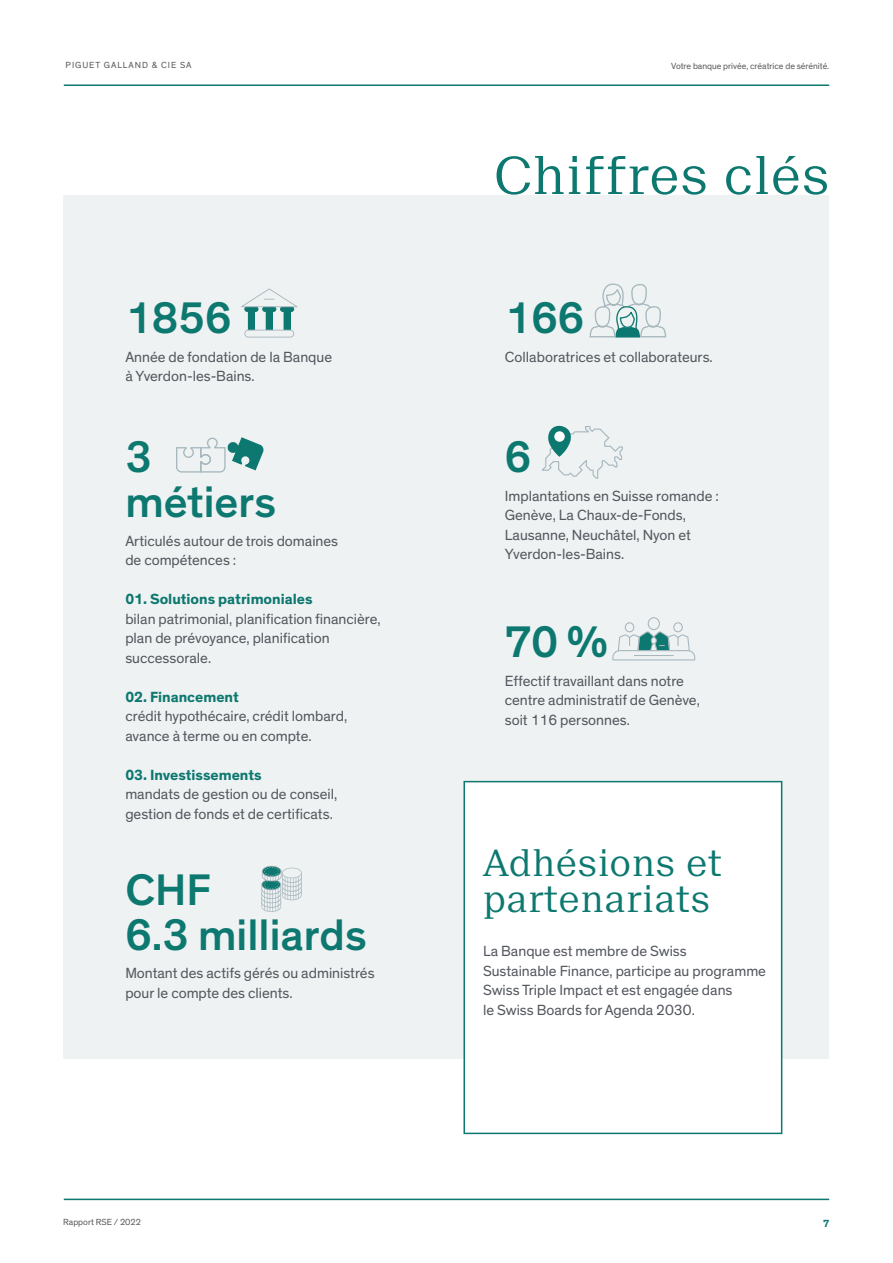
<style>
.page{position:relative;width:893px;height:1263px;background:#fff}
.page>*{position:absolute;margin:0;border:0;box-sizing:border-box;transform-origin:0 0}
.t1{font:300 51px "Suisse Neue";letter-spacing:.01em;color:#0d7870}
.t2{font:500 45px/45px "Theinhardt";color:#0d7870}
.t3{font:300 36px/36px "Suisse Neue";letter-spacing:.01em;color:#0d7870}
.t4{font:15px/19.5px "Theinhardt";color:#53575e}
.t5{font:700 15px "Theinhardt";color:#0d7870}
.t6{font:700 10.5px "Theinhardt";color:#0d7870}
.t7{font:9px "Theinhardt";color:#57585a}
.t8{font:9px "Theinhardt";letter-spacing:.11em;color:#57585a}
</style>
<div class="page">
<div style="left:64px;top:196px;width:765px;height:863px;background:#eef2f2"></div>
<hr style="left:64px;top:1198px;width:765px;height:2px;background:#0d7870">
<hr style="left:64px;top:84px;width:765px;height:2px;background:#0d7870">
<div style="left:463px;top:781px;width:319px;height:353px;background:#fff;border:2px solid #0d7870"></div>
<svg style="left:241px;top:288px;width:57px;height:50px"></svg>
<svg style="left:176px;top:437px;width:88px;height:36px"></svg>
<svg style="left:261px;top:866px;width:41px;height:46px"></svg>
<svg style="left:589px;top:283px;width:78px;height:55px"></svg>
<svg style="left:542px;top:425px;width:81px;height:54px"></svg>
<div style="left:554px;top:431px;width:11px;height:11px;background:#fff;border-radius:50%"></div>
<svg style="left:612px;top:617px;width:83px;height:43px"></svg>
<hr style="left:634px;top:655px;width:40px;height:1px;background:#a7b7be">
<p class="t8" style="left:66px;top:60px;width:127px">PIGUET GALLAND &amp; CIE SA</p>
<h2 class="t2" style="left:125px;top:296px;width:108px">1856</h2>
<p class="t4" style="left:125px;top:347px;width:208px">Année de fondation de la Banque à Yverdon-les-Bains.</p>
<h2 class="t2" style="left:125px;top:435px;width:152px">3 métiers</h2>
<p class="t4" style="left:125px;top:531px;width:214px">Articulés autour de trois domaines de compétences :</p>
<p class="t5" style="left:125px;top:590px;width:189px">01. Solutions patrimoniales</p>
<p class="t4" style="left:125px;top:609px;width:257px">bilan patrimonial, planification financière, plan de prévoyance, planification successorale.</p>
<p class="t5" style="left:125px;top:687px;width:115px">02. Financement</p>
<p class="t4" style="left:125px;top:707px;width:223px">crédit hypothécaire, crédit lombard, avance à terme ou en compte.</p>
<p class="t5" style="left:125px;top:765px;width:138px">03. Investissements</p>
<p class="t4" style="left:125px;top:785px;width:213px">mandats de gestion ou de conseil, gestion de fonds et de certificats.</p>
<h2 class="t2" style="left:125px;top:868px;width:243px">CHF<br>6.3 milliards</h2>
<p class="t4" style="left:125px;top:964px;width:251px">Montant des actifs gérés ou administrés pour le compte des clients.</p>
<p class="t7" style="left:671px;top:61px;width:160px">Votre banque privée, créatrice de sérénité.</p>
<h1 class="t1" style="left:494px;top:146px;width:336px">Chiffres clés</h1>
<h2 class="t2" style="left:505px;top:296px;width:81px">166</h2>
<p class="t4" style="left:505px;top:347px;width:209px">Collaboratrices et collaborateurs.</p>
<h2 class="t2" style="left:505px;top:435px;width:28px">6</h2>
<p class="t4" style="left:505px;top:486px;width:216px">Implantations en Suisse romande :<br>Genève, La Chaux-de-Fonds,<br>Lausanne, Neuchâtel, Nyon et<br>Yverdon-les-Bains.</p>
<h2 class="t2" style="left:505px;top:620px;width:105px">70 %</h2>
<p class="t4" style="left:505px;top:671px;width:196px">Effectif travaillant dans notre centre administratif de Genève, soit 116 personnes.</p>
<h3 class="t3" style="left:483px;top:845px;width:240px">Adhésions et partenariats</h3>
<p class="t4" style="left:483px;top:942px;width:284px">La Banque est membre de Swiss<br>Sustainable Finance, participe au programme Swiss Triple Impact et est engagée dans<br>le Swiss Boards for Agenda 2030.</p>
<p class="t7" style="left:63px;top:1217px;width:79px">Rapport RSE / 2022</p>
<p class="t6" style="left:823px;top:1216px;width:8px">7</p>
</div>
